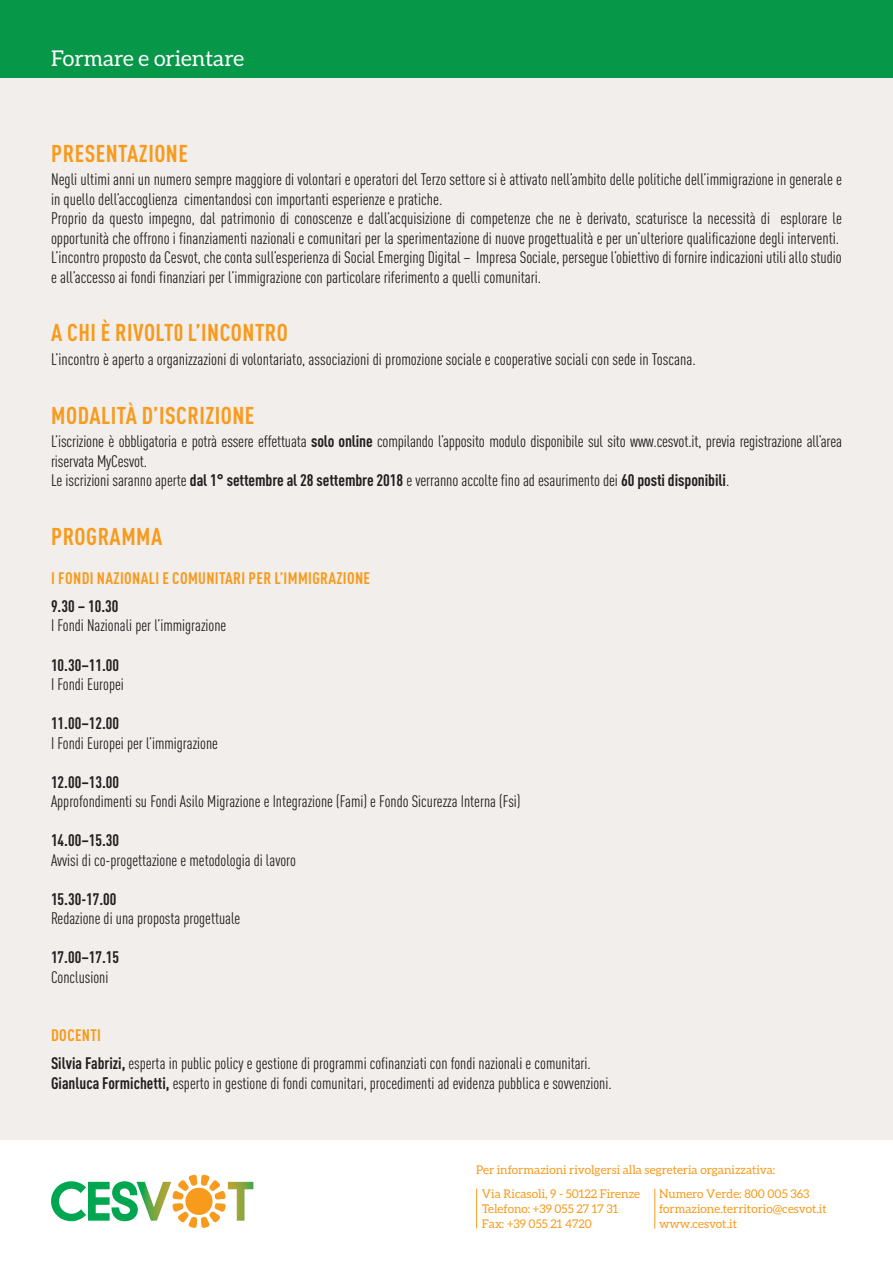
<style>
.page{position:relative;width:893px;height:1263px;background:#fff}
.page>*{position:absolute;margin:0;border:0;box-sizing:border-box;transform-origin:0 0}
.t1{font:700 condensed 24px "DIN Pro";letter-spacing:.02em;color:#f89a1c}
.t2{font:21.75px "Aleo";color:#fff}
.t3{font:condensed 16.5px/19.5px "DIN Pro";color:#231f20}
.t4{font:700 condensed 16.5px "DIN Pro";color:#231f20}
.t5{font:700 condensed 16.5px "DIN Pro";letter-spacing:.02em;color:#f89a1c}
.info_cesvot{font:12px "Aleo";color:#f89a1c}
.s1{font-weight:700}
</style>
<div class="page">
<div style="left:0;top:60px;width:892px;height:1080px;background:#f1eeeb"></div>
<div style="left:0;top:0;width:893px;height:77px;background:#069748"></div>
<hr style="left:476px;top:1188px;width:1px;height:40px;background:#f89a1c">
<hr style="left:654px;top:1189px;width:1px;height:39px;background:#f89a1c">
<svg style="left:51px;top:1174px;width:202px;height:54px"></svg>
<p class="t2" style="left:51px;top:46px;width:195px">Formare e orientare</p>
<p class="t1" style="left:51px;top:135px;width:138px">PRESENTAZIONE</p>
<p class="t3" style="left:51px;top:169px;width:792px">Negli ultimi anni un numero sempre maggiore di volontari e operatori del Terzo settore si è attivato nell’ambito delle politiche dell’immigrazione in generale e in quello dell’accoglienza cimentandosi con importanti esperienze e pratiche.</p>
<p class="t3" style="left:51px;top:208px;width:792px">Proprio da questo impegno, dal patrimonio di conoscenze e dall’acquisizione di competenze che ne è derivato, scaturisce la necessità di esplorare le opportunità che offrono i finanziamenti nazionali e comunitari per la sperimentazione di nuove progettualità e per un’ulteriore qualificazione degli interventi.</p>
<p class="t3" style="left:51px;top:247px;width:792px">L’incontro proposto da Cesvot, che conta sull’esperienza di Social Emerging Digital – Impresa Sociale, persegue l’obiettivo di fornire indicazioni utili allo studio e all’accesso ai fondi finanziari per l’immigrazione con particolare riferimento a quelli comunitari.</p>
<p class="t1" style="left:51px;top:315px;width:238px">A CHI È RIVOLT0 L’INCONTRO</p>
<p class="t3" style="left:51px;top:348px;width:646px">L’incontro è aperto a organizzazioni di volontariato, associazioni di promozione sociale e cooperative sociali con sede in Toscana.</p>
<p class="t1" style="left:51px;top:397px;width:205px">MODALITÀ D’ISCRIZIONE</p>
<p class="t3" style="left:51px;top:431px;width:792px">L’iscrizione è obbligatoria e potrà essere effettuata <span class="s1">solo online</span> compilando l’apposito modulo disponibile sul sito www.cesvot.it, previa registrazione all’area riservata MyCesvot.</p>
<p class="t3" style="left:51px;top:470px;width:680px">Le iscrizioni saranno aperte <span class="s1">dal 1° settembre al 28 settembre 2018</span> e verranno accolte fino ad esaurimento dei <span class="s1">60 posti disponibili</span>.</p>
<p class="t1" style="left:51px;top:518px;width:112px">PROGRAMMA</p>
<p class="t5" style="left:51px;top:566px;width:320px">I FONDI NAZIONALI E COMUNITARI PER L’IMMIGRAZIONE</p>
<p class="t4" style="left:51px;top:594px;width:69px">9.30 – 10.30</p>
<p class="t3" style="left:51px;top:615px;width:177px">I Fondi Nazionali per l’immigrazione</p>
<p class="t4" style="left:51px;top:652px;width:70px">10.30–11.00</p>
<p class="t3" style="left:51px;top:673px;width:74px">I Fondi Europei</p>
<p class="t4" style="left:51px;top:711px;width:70px">11.00–12.00</p>
<p class="t3" style="left:51px;top:732px;width:168px">I Fondi Europei per l’immigrazione</p>
<p class="t4" style="left:51px;top:769px;width:70px">12.00–13.00</p>
<p class="t3" style="left:51px;top:790px;width:471px">Approfondimenti su Fondi Asilo Migrazione e Integrazione (Fami) e Fondo Sicurezza Interna (Fsi)</p>
<p class="t4" style="left:51px;top:828px;width:70px">14.00–15.30</p>
<p class="t3" style="left:51px;top:849px;width:247px">Avvisi di co-progettazione e metodologia di lavoro</p>
<p class="t4" style="left:51px;top:886px;width:67px">15.30-17.00</p>
<p class="t3" style="left:51px;top:907px;width:191px">Redazione di una proposta progettuale</p>
<p class="t4" style="left:51px;top:945px;width:70px">17.00–17.15</p>
<p class="t3" style="left:51px;top:966px;width:59px">Conclusioni</p>
<p class="t5" style="left:51px;top:1023px;width:51px">DOCENTI</p>
<p class="t3" style="left:51px;top:1052px;width:541px"><span class="s1">Silvia Fabrizi,</span> esperta in public policy e gestione di programmi cofinanziati con fondi nazionali e comunitari.</p>
<p class="t3" style="left:51px;top:1072px;width:562px"><span class="s1">Gianluca Formichetti,</span> esperto in gestione di fondi comunitari, procedimenti ad evidenza pubblica e sovvenzioni.</p>
<p class="info_cesvot" style="left:476px;top:1163px;width:301px">Per informazioni rivolgersi alla segreteria organizzativa:</p>
<p class="info_cesvot" style="left:482px;top:1187px;width:160px">Via Ricasoli, 9 - 50122 Firenze</p>
<p class="info_cesvot" style="left:482px;top:1202px;width:138px">Telefono: +39 055 27 17 31</p>
<p class="info_cesvot" style="left:482px;top:1217px;width:112px">Fax: +39 055 21 4720</p>
<p class="info_cesvot" style="left:659px;top:1187px;width:152px">Numero Verde: 800 005 363</p>
<p class="info_cesvot" style="left:659px;top:1202px;width:169px">formazione.territorio@cesvot.it</p>
<p class="info_cesvot" style="left:659px;top:1217px;width:79px">www.cesvot.it</p>
</div>
